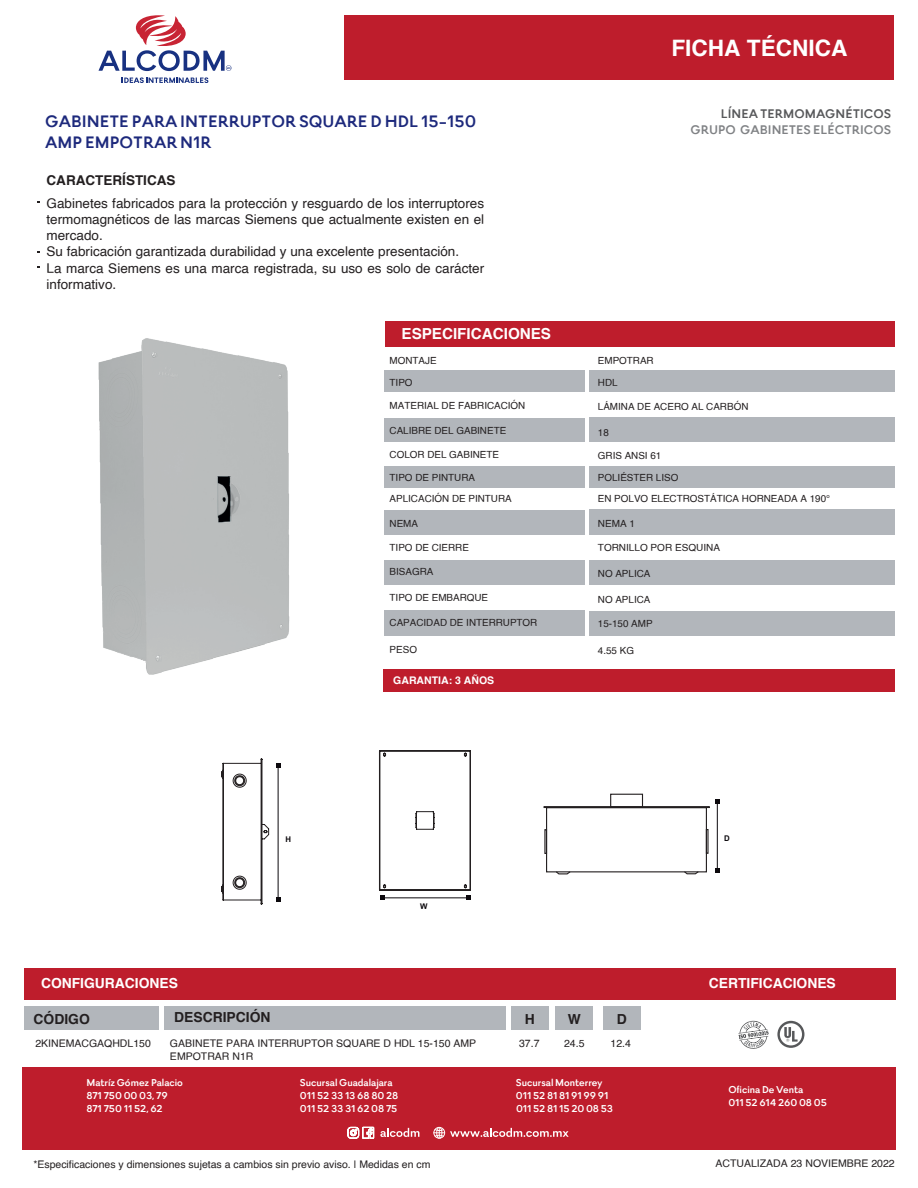
<style>
.page{position:relative;width:918px;height:1188px;background:#fff}
.page>*{position:absolute;margin:0;border:0;box-sizing:border-box;transform-origin:0 0}
.t1{font:700 22.65px "Helvetica";color:#fff}
.t2{font:700 18px/21.6px "Firme";color:#1d297c}
.t3{font:700 15.15px "Helvetica";color:#fff}
.t4{font:700 13.8px "Helvetica";color:#fff}
.t5{font:700 13.8px "Helvetica";color:#231f20}
.t6{font:700 13.65px "Firme";color:#808285}
.t7{font:700 13.65px "Firme";color:#57585a}
.t8{font:13.5px/16.2px "Helvetica";color:#231f20}
.t9{font:700 13.5px "Helvetica";color:#231f20}
.t10{font:700 10.8px/13px "Firme";letter-spacing:-.01em;color:#fff}
.t11{font:10.5px/12.6px "Helvetica";color:#231f20}
.t12{font:700 10.5px "Helvetica";color:#fff}
.t13{font:9.9px "Helvetica";color:#231f20}
.t14{font:700 7.8px "Arial";color:#0c090d}
</style>
<div class="page">
<img style="left:98px;top:338px;width:192px;height:337px">
<svg style="left:99px;top:15px;width:132px;height:56px"></svg>
<svg style="left:122px;top:77px;width:86px;height:6px"></svg>
<div style="left:344px;top:16px;width:549px;height:64px;background:#be1d2c"></div>
<svg style="left:777px;top:1021px;width:27px;height:27px"></svg>
<svg style="left:738px;top:1021px;width:31px;height:28px"></svg>
<div style="left:24px;top:1006px;width:134px;height:24px;background:#b2b6bb"></div>
<div style="left:164px;top:1006px;width:342px;height:24px;background:#b2b6bb"></div>
<div style="left:511px;top:1006px;width:38px;height:24px;background:#b2b6bb"></div>
<div style="left:556px;top:1006px;width:37px;height:24px;background:#b2b6bb"></div>
<div style="left:603px;top:1006px;width:38px;height:24px;background:#b2b6bb"></div>
<div style="left:24px;top:969px;width:872px;height:31px;background:#be1d2c"></div>
<div style="left:22px;top:1067px;width:874px;height:82px;background:#be1d2c"></div>
<div style="left:433px;top:1127px;width:12px;height:12px;border:1px solid #fff;border-radius:50%"></div>
<svg style="left:434px;top:1127px;width:135px;height:12px"></svg>
<svg style="left:380px;top:1128px;width:39px;height:9px"></svg>
<svg style="left:347px;top:1127px;width:27px;height:12px"></svg>
<svg style="left:379px;top:750px;width:92px;height:150px"></svg>
<svg style="left:221px;top:759px;width:48px;height:146px"></svg>
<svg style="left:276px;top:897px;width:4px;height:5px"></svg>
<hr style="left:278px;top:764px;width:1px;height:135px;background:#0c090d">
<svg style="left:276px;top:763px;width:4px;height:5px"></svg>
<div style="left:544px;top:829px;width:3px;height:25px;border:1px solid #231f20"></div>
<div style="left:706px;top:829px;width:3px;height:25px;border:1px solid #231f20"></div>
<div style="left:544px;top:806px;width:166px;height:2px;border:1px solid #231f20"></div>
<div style="left:610px;top:794px;width:33px;height:14px;border:1px solid #231f20"></div>
<svg style="left:555px;top:871px;width:17px;height:4px"></svg>
<svg style="left:683px;top:871px;width:17px;height:4px"></svg>
<svg style="left:715px;top:868px;width:5px;height:4px"></svg>
<hr style="left:717px;top:799px;width:1px;height:70px;background:#0c090d">
<svg style="left:715px;top:799px;width:5px;height:4px"></svg>
<div style="left:384px;top:510px;width:201px;height:25px;background:#b2b6bb"></div>
<div style="left:384px;top:611px;width:201px;height:25px;background:#b2b6bb"></div>
<div style="left:589px;top:612px;width:305px;height:24px;background:#b2b6bb"></div>
<div style="left:384px;top:560px;width:201px;height:25px;background:#b2b6bb"></div>
<div style="left:589px;top:510px;width:305px;height:25px;background:#b2b6bb"></div>
<div style="left:589px;top:561px;width:305px;height:24px;background:#b2b6bb"></div>
<div style="left:384px;top:465px;width:200px;height:22px;background:#b2b6bb"></div>
<div style="left:589px;top:465px;width:305px;height:22px;background:#b2b6bb"></div>
<div style="left:384px;top:370px;width:201px;height:22px;background:#b2b6bb"></div>
<div style="left:384px;top:418px;width:201px;height:24px;background:#b2b6bb"></div>
<div style="left:589px;top:370px;width:305px;height:22px;background:#b2b6bb"></div>
<div style="left:589px;top:417px;width:305px;height:25px;background:#b2b6bb"></div>
<div style="left:385px;top:321px;width:509px;height:26px;background:#be1d2c"></div>
<div style="left:383px;top:669px;width:512px;height:22px;background:#be1d2c"></div>
<h2 class="t2" style="left:45px;top:110px;width:433px">GABINETE PARA INTERRUPTOR SQUARE D HDL 15-150<br>AMP EMPOTRAR N1R</h2>
<h3 class="t9" style="left:47px;top:169px;width:130px">CARACTERÍSTICAS</h3>
<p class="t8" style="left:47px;top:195px;width:439px">Gabinetes fabricados para la protección y resguardo de los interruptores termomagnéticos de las marcas Siemens que actualmente existen en el mercado.<br>Su fabricación garantizada durabilidad y una excelente presentación.<br>La marca Siemens es una marca registrada, su uso es solo de carácter informativo.</p>
<h3 class="t3" style="left:402px;top:322px;width:151px">ESPECIFICACIONES</h3>
<p class="t13" style="left:390px;top:353px;width:49px">MONTAJE</p>
<p class="t13" style="left:390px;top:375px;width:24px">TIPO</p>
<p class="t13" style="left:390px;top:398px;width:137px">MATERIAL DE FABRICACIÓN</p>
<p class="t13" style="left:390px;top:423px;width:118px">CALIBRE DEL GABINETE</p>
<p class="t13" style="left:390px;top:447px;width:111px">COLOR DEL GABINETE</p>
<h1 class="t1" style="left:671px;top:30px;width:178px">FICHA TÉCNICA</h1>
<h3 class="t7" style="left:721px;top:106px;width:172px">LÍNEA TERMOMAGNÉTICOS</h3>
<h3 class="t6" style="left:691px;top:121px;width:202px">GRUPO GABINETES ELÉCTRICOS</h3>
<p class="t13" style="left:598px;top:353px;width:57px">EMPOTRAR</p>
<p class="t13" style="left:598px;top:375px;width:21px">HDL</p>
<p class="t13" style="left:598px;top:399px;width:152px">LÁMINA DE ACERO AL CARBÓN</p>
<p class="t13" style="left:598px;top:425px;width:12px">18</p>
<p class="t13" style="left:598px;top:447px;width:65px">GRIS ANSI 61</p>
<p class="t13" style="left:598px;top:470px;width:82px">POLIÉSTER LISO</p>
<p class="t13" style="left:598px;top:516px;width:39px">NEMA 1</p>
<p class="t13" style="left:390px;top:470px;width:87px">TIPO DE PINTURA</p>
<p class="t13" style="left:390px;top:491px;width:124px">APLICACIÓN DE PINTURA</p>
<p class="t13" style="left:598px;top:491px;width:234px">EN POLVO ELECTROSTÁTICA HORNEADA A 190°</p>
<p class="t13" style="left:390px;top:516px;width:30px">NEMA</p>
<p class="t13" style="left:390px;top:540px;width:81px">TIPO DE CIERRE</p>
<p class="t13" style="left:598px;top:540px;width:124px">TORNILLO POR ESQUINA</p>
<p class="t13" style="left:390px;top:564px;width:45px">BISAGRA</p>
<p class="t13" style="left:390px;top:590px;width:100px">TIPO DE EMBARQUE</p>
<p class="t13" style="left:390px;top:615px;width:149px">CAPACIDAD DE INTERRUPTOR</p>
<p class="t13" style="left:598px;top:566px;width:54px">NO APLICA</p>
<p class="t13" style="left:598px;top:591px;width:54px">NO APLICA</p>
<p class="t13" style="left:598px;top:616px;width:56px">15-150 AMP</p>
<p class="t13" style="left:390px;top:642px;width:29px">PESO</p>
<p class="t13" style="left:598px;top:643px;width:38px">4.55 KG</p>
<p class="t12" style="left:393px;top:672px;width:102px">GARANTIA: 3 AÑOS</p>
<p class="t14" style="left:285px;top:833px;width:7px">H</p>
<p class="t14" style="left:724px;top:833px;width:7px">D</p>
<p class="t14" style="left:420px;top:901px;width:9px">W</p>
<h3 class="t4" style="left:41px;top:972px;width:139px">CONFIGURACIONES</h3>
<h3 class="t4" style="left:709px;top:972px;width:129px">CERTIFICACIONES</h3>
<h3 class="t5" style="left:34px;top:1008px;width:58px">CÓDIGO</h3>
<h3 class="t5" style="left:174px;top:1006px;width:98px">DESCRIPCIÓN</h3>
<h3 class="t5" style="left:525px;top:1008px;width:12px">H</h3>
<h3 class="t5" style="left:568px;top:1008px;width:15px">W</h3>
<h3 class="t5" style="left:617px;top:1008px;width:12px">D</h3>
<p class="t11" style="left:35px;top:1037px;width:117px">2KINEMACGAQHDL150</p>
<p class="t11" style="left:170px;top:1037px;width:308px">GABINETE PARA INTERRUPTOR SQUARE D HDL 15-150 AMP<br>EMPOTRAR N1R</p>
<p class="t11" style="left:519px;top:1037px;width:22px">37.7</p>
<p class="t11" style="left:564px;top:1037px;width:22px">24.5</p>
<p class="t11" style="left:611px;top:1037px;width:22px">12.4</p>
<p class="t10" style="left:86px;top:1076px;width:98px">Matríz Gómez Palacio<br>871 750 00 03, 79<br>871 750 11 52, 62</p>
<p class="t10" style="left:300px;top:1076px;width:100px">Sucursal Guadalajara<br>011 52 33 13 68 80 28<br>011 52 33 31 62 08 75</p>
<p class="t10" style="left:516px;top:1076px;width:99px">Sucursal Monterrey<br>011 52 81 81 91 99 91<br>011 52 81 15 20 08 53</p>
<p class="t10" style="left:728px;top:1083px;width:100px">Oficina De Venta<br>011 52 614 260 08 05</p>
<p class="t11" style="left:33px;top:1158px;width:399px">*Especificaciones y dimensiones sujetas a cambios sin previo aviso. | Medidas en cm</p>
<p class="t11" style="left:716px;top:1158px;width:181px">ACTUALIZADA 23 NOVIEMBRE 2022</p>
</div>
